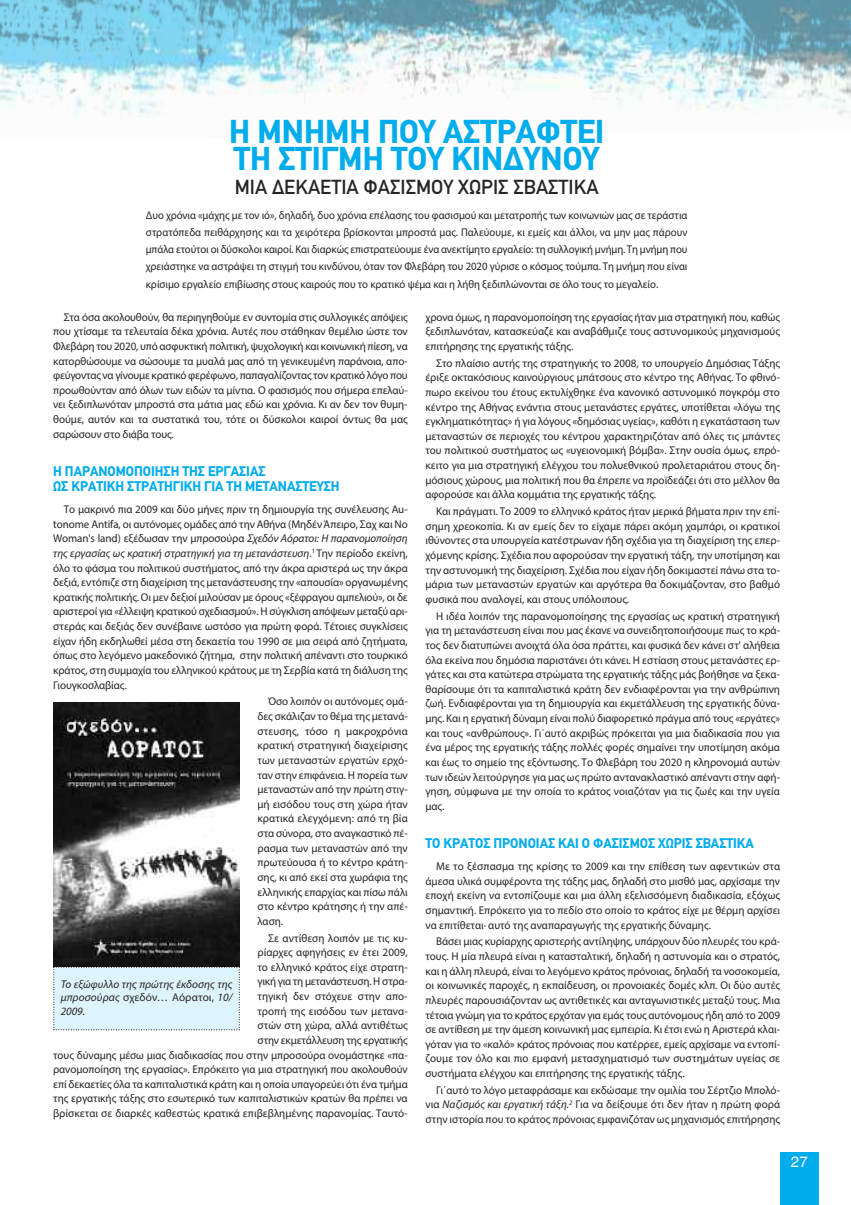
<style>
.page{position:relative;width:851px;height:1205px;background:#fff}
.page>*{position:absolute;margin:0;border:0;box-sizing:border-box;transform-origin:0 0}
.t1{font:700 32.5px/27.5px "CF Din";color:#00acec}
.t2{font:20px "CF Din";color:#272526}
.t3{font:15px "Helvetica";color:#fff}
.t4{font:700 13.75px/15px "CF Din";color:#00acec}
.t5{font:11.25px/14.6px "Myriad Pro";color:#272526;text-align:justify}
.t6{font:11.25px/17.1px "Myriad Pro";color:#272526;text-align:justify;scale:.95 1}
.t7{font:italic 11.25px/13.5px "Myriad Pro";letter-spacing:.005em;color:#272526;text-align:justify}
.s1{font-style:italic}
.s2{font-style:normal}
</style>
<div class="page">
<img style="left:0;top:0;width:850px;height:117px">
<div style="left:780px;top:1152px;width:38px;height:53px;background:#00acec"></div>
<img style="left:53px;top:702px;width:187px;height:264px">
<div style="left:53px;top:966px;width:187px;height:64px;background:#def4fc"></div>
<h1 class="t1" style="left:229px;top:118px;width:376px">Η ΜΝΗΜΗ ΠΟΥ ΑΣΤΡΑΦΤΕΙ<br>ΤΗ ΣΤΙΓΜΗ ΤΟΥ ΚΙΝΔΥΝΟΥ</h1>
<h2 class="t2" style="left:235px;top:176px;width:365px">ΜΙΑ ΔΕΚΑΕΤΙΑ ΦΑΣΙΣΜΟΥ ΧΩΡΙΣ ΣΒΑΣΤΙΚΑ</h2>
<p class="t6" style="left:146px;top:208px;width:571px">Δυο χρόνια «μάχης με τον ιό», δηλαδή, δυο χρόνια επέλασης του φασισμού και μετατροπής των κοινωνιών μας σε τεράστια στρατόπεδα πειθάρχησης και τα χειρότερα βρίσκονται μπροστά μας. Παλεύουμε, κι εμείς και άλλοι, να μην μας πάρουν μπάλα ετούτοι οι δύσκολοι καιροί. Και διαρκώς επιστρατεύουμε ένα ανεκτίμητο εργαλείο: τη συλλογική μνήμη. Τη μνήμη που χρειάστηκε να αστράψει τη στιγμή του κινδύνου, όταν τον Φλεβάρη του 2020 γύρισε ο κόσμος τούμπα. Τη μνήμη που είναι κρίσιμο εργαλείο επιβίωσης στους καιρούς που το κρατικό ψέμα και η λήθη ξεδιπλώνονται σε όλο τους το μεγαλείο.</p>
<p class="t5" style="left:53px;top:310px;width:356px;text-indent:11px">Στα όσα ακολουθούν, θα περιηγηθούμε εν συντομία στις συλλογικές απόψεις που χτίσαμε τα τελευταία δέκα χρόνια. Αυτές που στάθηκαν θεμέλιο ώστε τον Φλεβάρη του 2020, υπό ασφυκτική πολιτική, ψυχολογική και κοινωνική πίεση, να κατορθώσουμε να σώσουμε τα μυαλά μας από τη γενικευμένη παράνοια, απο&shy;φεύγοντας να γίνουμε κρατικό φερέφωνο, παπαγαλίζοντας τον κρατικό λόγο που προωθούνταν από όλων των ειδών τα μίντια. Ο φασισμός που σήμερα επελαύ&shy;νει ξεδιπλωνόταν μπροστά στα μάτια μας εδώ και χρόνια. Κι αν δεν τον θυμη&shy;θούμε, αυτόν και τα συστατικά του, τότε οι δύσκολοι καιροί όντως θα μας σαρώσουν στο διάβα τους.</p>
<p class="t4" style="left:53px;top:464px;width:288px">Η ΠΑΡΑΝΟΜΟΠΟΙΗΣΗ ΤΗΣ ΕΡΓΑΣΙΑΣ<br>ΩΣ ΚΡΑΤΙΚΗ ΣΤΡΑΤΗΓΙΚΗ ΓΙΑ ΤΗ ΜΕΤΑΝΑΣΤΕΥΣΗ</p>
<p class="t5" style="left:53px;top:503px;width:356px;text-indent:11px">Το μακρινό πια 2009 και δύο μήνες πριν τη δημιουργία της συνέλευσης Au&shy;tonome Antifa, οι αυτόνομες ομάδες από την Αθήνα (ΜηδένΆπειρο, Σαχ και No Woman's land) εξέδωσαν την μπροσούρα <span class="s1">Σχεδόν Αόρατοι: Η παρανομοποίηση της εργασίας ως κρατική στρατηγική για τη μετανάστευση</span>.<sup>1</sup> Την περίοδο εκείνη, όλο το φάσμα του πολιτικού συστήματος, από την άκρα αριστερά ως την άκρα δεξιά, εντόπιζε στη διαχείριση της μετανάστευσης την «απουσία» οργανωμένης κρατικής πολιτικής. Οι μεν δεξιοί μιλούσαν με όρους «ξέφραγου αμπελιού», οι δε αριστεροί για «έλλειψη κρατικού σχεδιασμού». Η σύγκλιση απόψεων μεταξύ αρι&shy;στεράς και δεξιάς δεν συνέβαινε ωστόσο για πρώτη φορά. Τέτοιες συγκλίσεις είχαν ήδη εκδηλωθεί μέσα στη δεκαετία του 1990 σε μια σειρά από ζητήματα, όπως στο λεγόμενο μακεδονικό ζήτημα, στην πολιτική απέναντι στο τουρκικό κράτος, στη συμμαχία του ελληνικού κράτους με τη Σερβία κατά τη διάλυση της Γιουγκοσλαβίας.</p>
<p class="t5" style="left:257px;top:695px;width:152px;text-indent:11px">Όσο λοιπόν οι αυτόνομες ομά&shy;δες σκάλιζαν το θέμα της μετανά&shy;στευσης, τόσο η μακροχρόνια κρατική στρατηγική διαχείρισης των μεταναστών εργατών ερχό&shy;ταν στην επιφάνεια. Η πορεία των μεταναστών από την πρώτη στιγ&shy;μή εισόδου τους στη χώρα ήταν κρατικά ελεγχόμενη: από τη βία στα σύνορα, στο αναγκαστικό πέ&shy;ρασμα των μεταναστών από την πρωτεύουσα ή το κέντρο κράτη&shy;σης, κι από εκεί στα χωράφια της ελληνικής επαρχίας και πίσω πάλι στο κέντρο κράτησης ή την απέ&shy;λαση.</p>
<p class="t5" style="left:53px;top:931px;width:356px;text-align:right">Σε αντίθεση λοιπόν με τις κυ-<br>ρίαρχες αφηγήσεις εν έτει 2009,<br>το ελληνικό κράτος είχε στρατη-<br>γική για τη μετανάστευση. Η στρα-<br>τηγική δεν στόχευε στην απο-<br>τροπή της εισόδου των μετανα-<br>στών στη χώρα, αλλά αντιθέτως<br>στην εκμετάλλευση της εργατικής<br>τους δύναμης μέσω μιας διαδικασίας που στην μπροσούρα ονομάστηκε «πα&shy;ρανομοποίηση της εργασίας». Επρόκειτο για μια στρατηγική που ακολουθούν επί δεκαετίες όλα τα καπιταλιστικά κράτη και η οποία υπαγορεύει ότι ένα τμήμα της εργατικής τάξης στο εσωτερικό των καπιταλιστικών κρατών θα πρέπει να βρίσκεται σε διαρκές καθεστώς κρατικά επιβεβλημένης παρανομίας. Ταυτό-</p>
<p class="t7" style="left:61px;top:978px;width:173px">Το εξώφυλλο της πρώτης έκδοσης της μπροσούρας <span class="s2">σχεδόν… Αόρατοι,</span> 10/ 2009.</p>
<p class="t5" style="left:425px;top:310px;width:356px">χρονα όμως, η παρανομοποίηση της εργασίας ήταν μια στρατηγική που, καθώς ξεδιπλωνόταν, κατασκεύαζε και αναβάθμιζε τους αστυνομικούς μηχανισμούς επιτήρησης της εργατικής τάξης.</p>
<p class="t5" style="left:425px;top:356px;width:356px;text-indent:11px">Στο πλαίσιο αυτής της στρατηγικής το 2008, το υπουργείο Δημόσιας Τάξης έριξε οκτακόσιους καινούργιους μπάτσους στο κέντρο της Αθήνας. Το φθινό&shy;πωρο εκείνου του έτους εκτυλίχθηκε ένα κανονικό αστυνομικό πογκρόμ στο κέντρο της Αθήνας ενάντια στους μετανάστες εργάτες, υποτίθεται «λόγω της εγκληματικότητας» ή για λόγους «δημόσιας υγείας», καθότι η εγκατάσταση των μεταναστών σε περιοχές του κέντρου χαρακτηριζόταν από όλες τις μπάντες του πολιτικού συστήματος ως «υγειονομική βόμβα». Στην ουσία όμως, επρό&shy;κειτο για μια στρατηγική ελέγχου του πολυεθνικού προλεταριάτου στους δη&shy;μόσιους χώρους, μια πολιτική που θα έπρεπε να προϊδεάζει ότι στο μέλλον θα αφορούσε και άλλα κομμάτια της εργατικής τάξης.</p>
<p class="t5" style="left:425px;top:505px;width:356px;text-indent:11px">Και πράγματι. Το 2009 το ελληνικό κράτος ήταν μερικά βήματα πριν την επί&shy;σημη χρεοκοπία. Κι αν εμείς δεν το είχαμε πάρει ακόμη χαμπάρι, οι κρατικοί ιθύνοντες στα υπουργεία κατέστρωναν ήδη σχέδια για τη διαχείριση της επερ&shy;χόμενης κρίσης. Σχέδια που αφορούσαν την εργατική τάξη, την υποτίμηση και την αστυνομική της διαχείριση. Σχέδια που είχαν ήδη δοκιμαστεί πάνω στα το&shy;μάρια των μεταναστών εργατών και αργότερα θα δοκιμάζονταν, στο βαθμό φυσικά που αναλογεί, και στους υπόλοιπους.</p>
<p class="t5" style="left:425px;top:609px;width:356px;text-indent:11px">Η ιδέα λοιπόν της παρανομοποίησης της εργασίας ως κρατική στρατηγική για τη μετανάστευση είναι που μας έκανε να συνειδητοποιήσουμε πως το κρά&shy;τος δεν διατυπώνει ανοιχτά όλα όσα πράττει, και φυσικά δεν κάνει στ' αλήθεια όλα εκείνα που δημόσια παριστάνει ότι κάνει. Η εστίαση στους μετανάστες ερ&shy;γάτες και στα κατώτερα στρώματα της εργατικής τάξης μάς βοήθησε να ξεκα&shy;θαρίσουμε ότι τα καπιταλιστικά κράτη δεν ενδιαφέρονται για την ανθρώπινη ζωή. Ενδιαφέρονται για τη δημιουργία και εκμετάλλευση της εργατικής δύνα&shy;μης. Και η εργατική δύναμη είναι πολύ διαφορετικό πράγμα από τους «εργάτες» και τους «ανθρώπους». Γι΄αυτό ακριβώς πρόκειται για μια διαδικασία που για ένα μέρος της εργατικής τάξης πολλές φορές σημαίνει την υποτίμηση ακόμα και έως το σημείο της εξόντωσης. Το Φλεβάρη του 2020 η κληρονομιά αυτών των ιδεών λειτούργησε για μας ως πρώτο αντανακλαστικό απέναντι στην αφή&shy;γηση, σύμφωνα με την οποία το κράτος νοιαζόταν για τις ζωές και την υγεία μας.</p>
<p class="t4" style="left:425px;top:836px;width:330px">ΤΟ ΚΡΑΤΟΣ ΠΡΟΝΟΙΑΣ ΚΑΙ Ο ΦΑΣΙΣΜΟΣ ΧΩΡΙΣ ΣΒΑΣΤΙΚΑ</p>
<p class="t5" style="left:425px;top:860px;width:356px;text-indent:11px">Με το ξέσπασμα της κρίσης το 2009 και την επίθεση των αφεντικών στα άμεσα υλικά συμφέροντα της τάξης μας, δηλαδή στο μισθό μας, αρχίσαμε την εποχή εκείνη να εντοπίζουμε και μια άλλη εξελισσόμενη διαδικασία, εξόχως σημαντική. Επρόκειτο για το πεδίο στο οποίο το κράτος είχε με θέρμη αρχίσει να επιτίθεται· αυτό της αναπαραγωγής της εργατικής δύναμης.</p>
<p class="t5" style="left:425px;top:935px;width:356px;text-indent:11px">Βάσει μιας κυρίαρχης αριστερής αντίληψης, υπάρχουν δύο πλευρές του κρά&shy;τους. Η μία πλευρά είναι η κατασταλτική, δηλαδή η αστυνομία και ο στρατός, και η άλλη πλευρά, είναι το λεγόμενο κράτος πρόνοιας, δηλαδή τα νοσοκομεία, οι κοινωνικές παροχές, η εκπαίδευση, οι προνοιακές δομές κλπ. Οι δύο αυτές πλευρές παρουσιάζονταν ως αντιθετικές και ανταγωνιστικές μεταξύ τους. Μια τέτοια γνώμη για το κράτος ερχόταν για εμάς τους αυτόνομους ήδη από το 2009 σε αντίθεση με την άμεση κοινωνική μας εμπειρία. Κι έτσι ενώ η Αριστερά κλαι&shy;γόταν για το «καλό» κράτος πρόνοιας που κατέρρεε, εμείς αρχίσαμε να εντοπί&shy;ζουμε τον όλο και πιο εμφανή μετασχηματισμό των συστημάτων υγείας σε συστήματα ελέγχου και επιτήρησης της εργατικής τάξης.</p>
<p class="t5" style="left:425px;top:1083px;width:356px;text-indent:11px">Γι΄αυτό το λόγο μεταφράσαμε και εκδώσαμε την ομιλία του Σέρτζιο Μπολό&shy;νια <span class="s1">Ναζισμός και εργατική τάξη.</span><sup>2</sup> Για να δείξουμε ότι δεν ήταν η πρώτη φορά στην ιστορία που το κράτος πρόνοιας εμφανιζόταν ως μηχανισμός επιτήρησης</p>
<h3 class="t3" style="left:790px;top:1153px;width:18px">27</h3>
</div>
